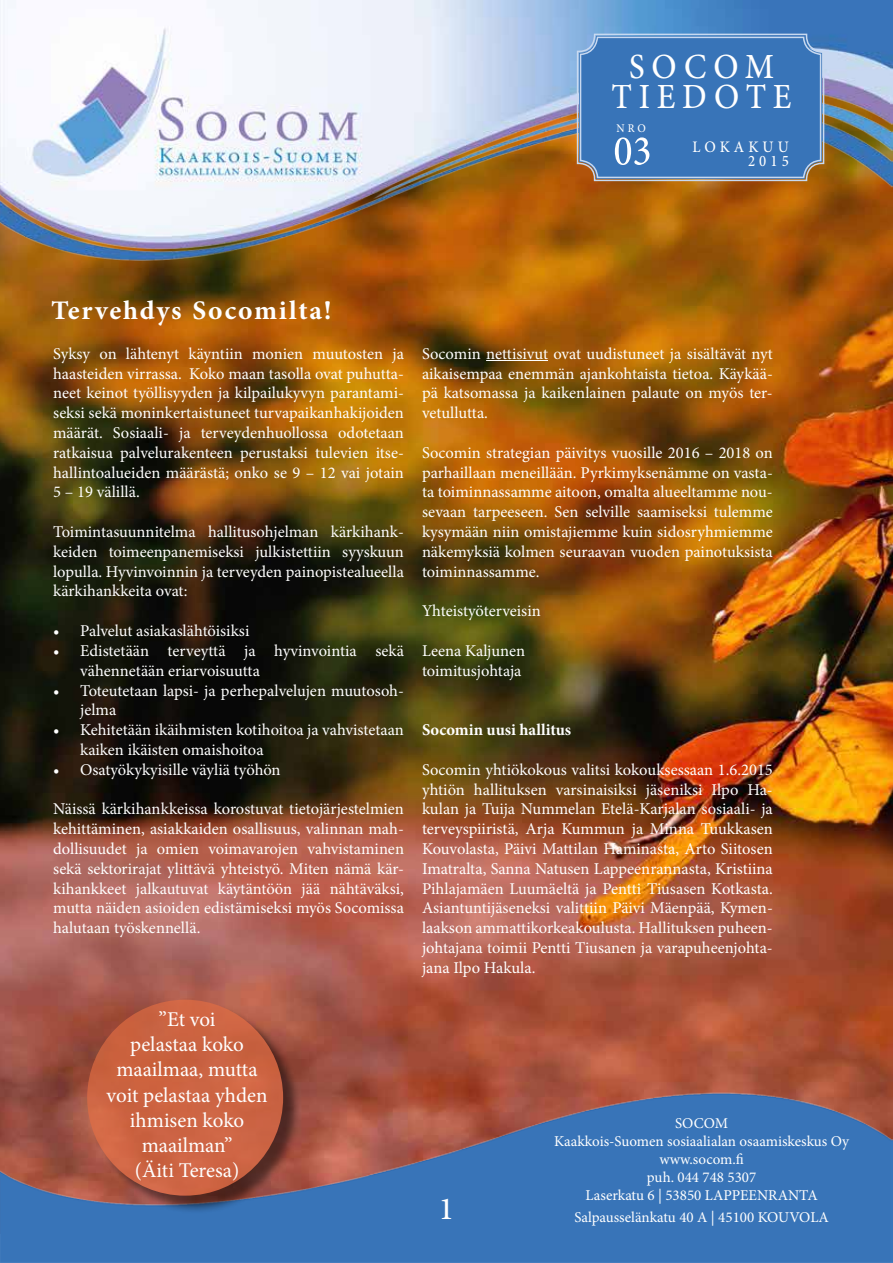
<style>
.page{position:relative;width:893px;height:1263px;background:#fff}
.page>*{position:absolute;margin:0;border:0;box-sizing:border-box;transform-origin:0 0}
.t1{font:60px "Adobe Arabic";color:#fff;scale:.9 1}
.t2{font:49.5px "Adobe Arabic";letter-spacing:.15em;color:#fff;scale:.9 1}
.t3{font:45px "Adobe Arabic";color:#fff}
.t4{font:700 37.5px "Adobe Arabic";letter-spacing:.05em;color:#fff}
.t5{font:22.5px "Adobe Arabic";letter-spacing:.2em;color:#fff;scale:.9 1}
.t6{font:21px/25.2px "Minion Pro";letter-spacing:-.005em;color:#fff;text-align:center}
.t7{font:16.5px/19.8px "Minion Pro";color:#fff;text-align:justify}
.t8{font:700 16.5px "Minion Pro";color:#fff}
.t9{font:16.5px "Adobe Arabic";color:#fff;scale:.9 1}
.t10{font:15px/18px "Minion Pro";color:#fff;text-align:center}
</style>
<div class="page">
<img style="left:0;top:262px;width:893px;height:824px">
<img style="left:0;top:0;width:893px;height:262px">
<img style="left:0;top:1086px;width:893px;height:176px">
<svg style="left:576px;top:33px;width:249px;height:149px;background:#4278b5"></svg>
<div style="left:580px;top:37px;width:241px;height:141px;border:1px solid #c8d9f0;border-radius:17px"></div>
<hr style="left:486px;top:360px;width:62px;height:1px;background:#fff">
<div style="left:89px;top:1002px;width:213px;height:212px;background:#000;opacity:.75"></div>
<div style="left:87px;top:1000px;width:196px;height:196px;background:#cc6442;border-radius:50%"></div>
<h2 class="t2" style="left:629px;top:32px;width:162px">SOCOM</h2>
<h2 class="t2" style="left:612px;top:62px;width:202px">TIEDOTE</h2>
<p class="t9" style="left:616px;top:116px;width:34px">NRO</p>
<h1 class="t1" style="left:613px;top:109px;width:44px">03</h1>
<h3 class="t5" style="left:692px;top:131px;width:109px">LOKAKUU</h3>
<h3 class="t5" style="left:748px;top:145px;width:47px">2015</h3>
<h3 class="t4" style="left:51px;top:284px;width:282px">Tervehdys Socomilta!</h3>
<p class="t7" style="left:53px;top:344px;width:352px">Syksy on lähtenyt käyntiin monien muutosten ja haasteiden virrassa. Koko maan tasolla ovat puhutta&shy;neet keinot työllisyyden ja kilpailukyvyn parantami&shy;seksi sekä moninkertaistuneet turvapaikanhakijoiden määrät. Sosiaali- ja terveydenhuollossa odotetaan ratkaisua palvelurakenteen perustaksi tulevien itse&shy;hallintoalueiden määrästä; onko se 9 – 12 vai jotain 5 – 19 välillä.</p>
<p class="t7" style="left:53px;top:522px;width:352px">Toimintasuunnitelma hallitusohjelman kärkihank&shy;keiden toimeenpanemiseksi julkistettiin syyskuun lopulla. Hyvinvoinnin ja terveyden painopistealueella kärkihankkeita ovat:</p>
<p class="t7" style="left:53px;top:621px;width:198px">• Palvelut asiakaslähtöisiksi</p>
<p class="t7" style="left:80px;top:641px;width:325px;text-indent:-27px">• Edistetään terveyttä ja hyvinvointia sekä vähennetään eriarvoisuutta</p>
<p class="t7" style="left:80px;top:680px;width:325px;text-indent:-27px">• Toteutetaan lapsi- ja perhepalvelujen muutosoh&shy;jelma</p>
<p class="t7" style="left:80px;top:720px;width:325px;text-indent:-27px">• Kehitetään ikäihmisten kotihoitoa ja vahvistetaan kaiken ikäisten omaishoitoa</p>
<p class="t7" style="left:53px;top:760px;width:229px">• Osatyökykyisille väyliä työhön</p>
<p class="t7" style="left:53px;top:799px;width:352px">Näissä kärkihankkeissa korostuvat tietojärjestelmien kehittäminen, asiakkaiden osallisuus, valinnan mah&shy;dollisuudet ja omien voimavarojen vahvistaminen sekä sektorirajat ylittävä yhteistyö. Miten nämä kär&shy;kihankkeet jalkautuvat käytäntöön jää nähtäväksi, mutta näiden asioiden edistämiseksi myös Socomissa halutaan työskennellä.</p>
<p class="t6" style="left:107px;top:1007px;width:162px">”Et voi<br>pelastaa koko maailmaa, mutta voit pelastaa yhden ihmisen koko maailman”<br>(Äiti Teresa)</p>
<p class="t7" style="left:422px;top:344px;width:352px">Socomin nettisivut ovat uudistuneet ja sisältävät nyt aikaisempaa enemmän ajankohtaista tietoa. Käykää&shy;pä katsomassa ja kaikenlainen palaute on myös ter&shy;vetullutta.</p>
<p class="t7" style="left:422px;top:443px;width:352px">Socomin strategian päivitys vuosille 2016 – 2018 on parhaillaan meneillään. Pyrkimyksenämme on vasta&shy;ta toiminnassamme aitoon, omalta alueeltamme nou&shy;sevaan tarpeeseen. Sen selville saamiseksi tulemme kysymään niin omistajiemme kuin sidosryhmiemme näkemyksiä kolmen seuraavan vuoden painotuksista toiminnassamme.</p>
<p class="t7" style="left:422px;top:601px;width:120px">Yhteistyöterveisin</p>
<p class="t7" style="left:422px;top:641px;width:105px">Leena Kaljunen toimitusjohtaja</p>
<p class="t8" style="left:422px;top:718px;width:151px">Socomin uusi hallitus</p>
<p class="t7" style="left:422px;top:760px;width:352px">Socomin yhtiökokous valitsi kokouksessaan 1.6.2015 yhtiön hallituksen varsinaisiksi jäseniksi Ilpo Ha&shy;kulan ja Tuija Nummelan Etelä-Karjalan sosiaali- ja terveyspiiristä, Arja Kummun ja Minna Tuukkasen Kouvolasta, Päivi Mattilan Haminasta, Arto Siitosen Imatralta, Sanna Natusen Lappeenrannasta, Kristiina Pihlajamäen Luumäeltä ja Pentti Tiusasen Kotkasta.<br>Asiantuntijäseneksi valittiin Päivi Mäenpää, Kymen&shy;laakson ammattikorkeakoulusta. Hallituksen puheen&shy;johtajana toimii Pentti Tiusanen ja varapuheenjohta&shy;jana Ilpo Hakula.</p>
<h3 class="t3" style="left:439px;top:1177px;width:17px">1</h3>
<p class="t10" style="left:554px;top:1115px;width:296px">SOCOM<br>Kaakkois-Suomen sosiaalialan osaamiskeskus Oy www.socom.fi<br>puh. 044 748 5307<br>Laserkatu 6 | 53850 LAPPEENRANTA</p>
<p class="t10" style="left:574px;top:1208px;width:256px">Salpausselänkatu 40 A | 45100 KOUVOLA</p>
</div>
